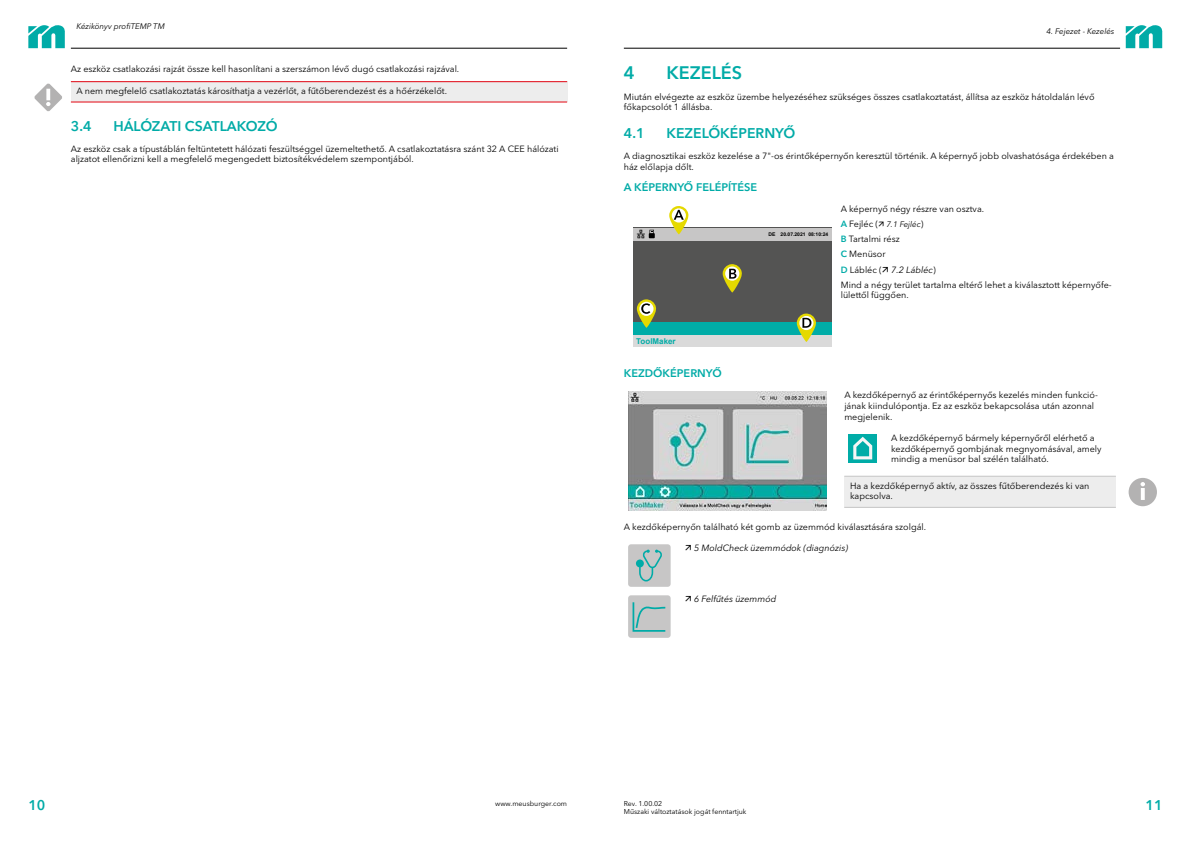
<style>
.page{position:relative;width:1191px;height:842px;background:#fff}
.page>*{position:absolute;margin:0;border:0;box-sizing:border-box;transform-origin:0 0}
.t1{font:600 18px "Avenir Next W1 G";color:#00aba7}
.t2{font:600 14px "Avenir Next W1 G";color:#00aba7}
.t3{font:600 11px "Avenir Next W1 G";color:#00aba7}
.t4{font:9px/10.8px "Avenir Next W1 G";color:#000}
.t5{font:italic 9px "Avenir Next W1 G";color:#000}
.t6{font:italic 8px "Avenir Next W1 G";color:#000}
.t7{font:700 8px "Arial";color:#00aca7}
.t8{font:7px/8.4px "Avenir Next W1 G";color:#000}
.t9{font:700 5px "Arial";color:#000}
.s1{font-weight:600;font-style:normal;font-size:9px;color:#00aba7}
.s2{font-style:normal;font-size:9px}
.s3{font-weight:600;color:#00aba7}
.s4{font-style:italic}
</style>
<div class="page">
<hr style="left:71px;top:48px;width:496px;height:1px;background:#000">
<hr style="left:624px;top:48px;width:496px;height:1px;background:#000">
<svg style="left:28px;top:25px;width:37px;height:23px"></svg>
<svg style="left:1125px;top:25px;width:37px;height:23px"></svg>
<div style="left:71px;top:82px;width:496px;height:20px;background:#ededed"></div>
<hr style="left:71px;top:102px;width:496px;height:1px;background:#e30613">
<hr style="left:71px;top:81px;width:496px;height:1px;background:#e30613">
<svg style="left:34px;top:83px;width:28px;height:28px"></svg>
<div style="left:633px;top:228px;width:198px;height:119px;background:#545453"></div>
<div style="left:633px;top:335px;width:198px;height:12px;background:#dadada"></div>
<div style="left:633px;top:322px;width:198px;height:13px;background:#00aca7"></div>
<div style="left:633px;top:228px;width:198px;height:12px;background:#c7c6c6"></div>
<svg style="left:637px;top:230px;width:18px;height:8px"></svg>
<svg style="left:669px;top:206px;width:19px;height:29px"></svg>
<svg style="left:722px;top:264px;width:20px;height:29px"></svg>
<svg style="left:637px;top:299px;width:19px;height:29px"></svg>
<svg style="left:796px;top:313px;width:20px;height:29px"></svg>
<img style="left:628px;top:391px;width:198px;height:120px">
<div style="left:844px;top:476px;width:271px;height:31px;background:#ededed"></div>
<hr style="left:844px;top:507px;width:271px;height:1px;background:#c6c6c6">
<hr style="left:844px;top:476px;width:271px;height:1px;background:#c6c6c6">
<div style="left:848px;top:434px;width:29px;height:28px;background:#00aca7"></div>
<svg style="left:853px;top:437px;width:19px;height:22px"></svg>
<div style="left:628px;top:544px;width:42px;height:43px;background:#c7c6c6;border-radius:3px"></div>
<svg style="left:636px;top:550px;width:26px;height:31px"></svg>
<div style="left:628px;top:595px;width:42px;height:43px;background:#c7c6c6;border-radius:3px"></div>
<svg style="left:632px;top:602px;width:34px;height:30px"></svg>
<div style="left:1128px;top:478px;width:29px;height:28px;background:#b3b2b2;border-radius:50%"></div>
<svg style="left:1140px;top:482px;width:5px;height:18px"></svg>
<p class="t6" style="left:77px;top:22px;width:90px">Kézikönyv profiTEMP TM</p>
<p class="t4" style="left:71px;top:63px;width:390px">Az eszköz csatlakozási rajzát össze kell hasonlítani a szerszámon lévő dugó csatlakozási rajzával.</p>
<p class="t4" style="left:76px;top:86px;width:372px">A nem megfelelő csatlakoztatás károsíthatja a vezérlőt, a fűtőberendezést és a hőérzékelőt.</p>
<h2 class="t2" style="left:71px;top:117px;width:22px">3.4</h2>
<h2 class="t2" style="left:113px;top:117px;width:166px">HÁLÓZATI CSATLAKOZÓ</h2>
<p class="t4" style="left:71px;top:143px;width:489px">Az eszköz csak a típustáblán feltüntetett hálózati feszültséggel üzemeltethető. A csatlakoztatásra szánt 32 A CEE hálózati aljzatot ellenőrizni kell a megfelelő megengedett biztosítékvédelem szempontjából.</p>
<p class="t6" style="left:1046px;top:27px;width:69px">4. Fejezet - Kezelés</p>
<h1 class="t1" style="left:624px;top:62px;width:12px">4</h1>
<h1 class="t1" style="left:666px;top:62px;width:77px">KEZELÉS</h1>
<p class="t4" style="left:624px;top:91px;width:472px">Miután elvégezte az eszköz üzembe helyezéséhez szükséges összes csatlakoztatást, állítsa az eszköz hátoldalán lévő főkapcsolót 1 állásba.</p>
<h2 class="t2" style="left:624px;top:125px;width:22px">4.1</h2>
<h2 class="t2" style="left:666px;top:125px;width:131px">KEZELŐKÉPERNYŐ</h2>
<p class="t4" style="left:624px;top:151px;width:492px">A diagnosztikai eszköz kezelése a 7"-os érintőképernyőn keresztül történik. A képernyő jobb olvashatósága érdekében a ház előlapja dőlt.</p>
<p class="t3" style="left:624px;top:181px;width:135px">A KÉPERNYŐ FELÉPÍTÉSE</p>
<p class="t7" style="left:636px;top:336px;width:41px">ToolMaker</p>
<p class="t3" style="left:624px;top:367px;width:99px">KEZDŐKÉPERNYŐ</p>
<p class="t9" style="left:768px;top:231px;width:61px">DE 20.07.2021 08:10:24</p>
<p class="t4" style="left:840px;top:204px;width:145px">A képernyő négy részre van osztva.</p>
<p class="t6" style="left:840px;top:220px;width:84px"><span class="s1">A</span> <span class="s2">Fejléc (</span> 7.1 Fejléc<span class="s2">)</span></p>
<p class="t4" style="left:840px;top:232px;width:272px;line-height:15px"><span class="s3">B</span> Tartalmi rész<br><span class="s3">C</span> Menüsor<br><span class="s3">D</span> Lábléc ( <span class="s4">7.2 Lábléc</span>)<br>Mind a négy terület tartalma eltérő lehet a kiválasztott képernyőfe-</p>
<p class="t4" style="left:840px;top:290px;width:70px">lülettől függően.</p>
<p class="t4" style="left:844px;top:390px;width:255px">A kezdőképernyő az érintőképernyős kezelés minden funkció&shy;jának kiindulópontja. Ez az eszköz bekapcsolása után azonnal megjelenik.</p>
<p class="t4" style="left:891px;top:432px;width:212px">A kezdőképernyő bármely képernyőről elérhető a kezdőképernyő gombjának megnyomásával, amely mindig a menüsor bal szélén található.</p>
<p class="t4" style="left:850px;top:480px;width:241px">Ha a kezdőképernyő aktív, az összes fűtőberendezés ki van kapcsolva.</p>
<p class="t4" style="left:624px;top:522px;width:304px">A kezdőképernyőn található két gomb az üzemmód kiválasztására szolgál.</p>
<p class="t5" style="left:694px;top:543px;width:156px">5 MoldCheck üzemmódok (diagnózis)</p>
<p class="t5" style="left:694px;top:594px;width:84px">6 Felfűtés üzemmód</p>
<h2 class="t2" style="left:28px;top:797px;width:19px">10</h2>
<h2 class="t2" style="left:1145px;top:797px;width:19px">11</h2>
<p class="t8" style="left:495px;top:799px;width:73px">www.meusburger.com</p>
<p class="t8" style="left:624px;top:799px;width:124px">Rev. 1.00.02<br>Műszaki változtatások jogát fenntartjuk</p>
</div>
